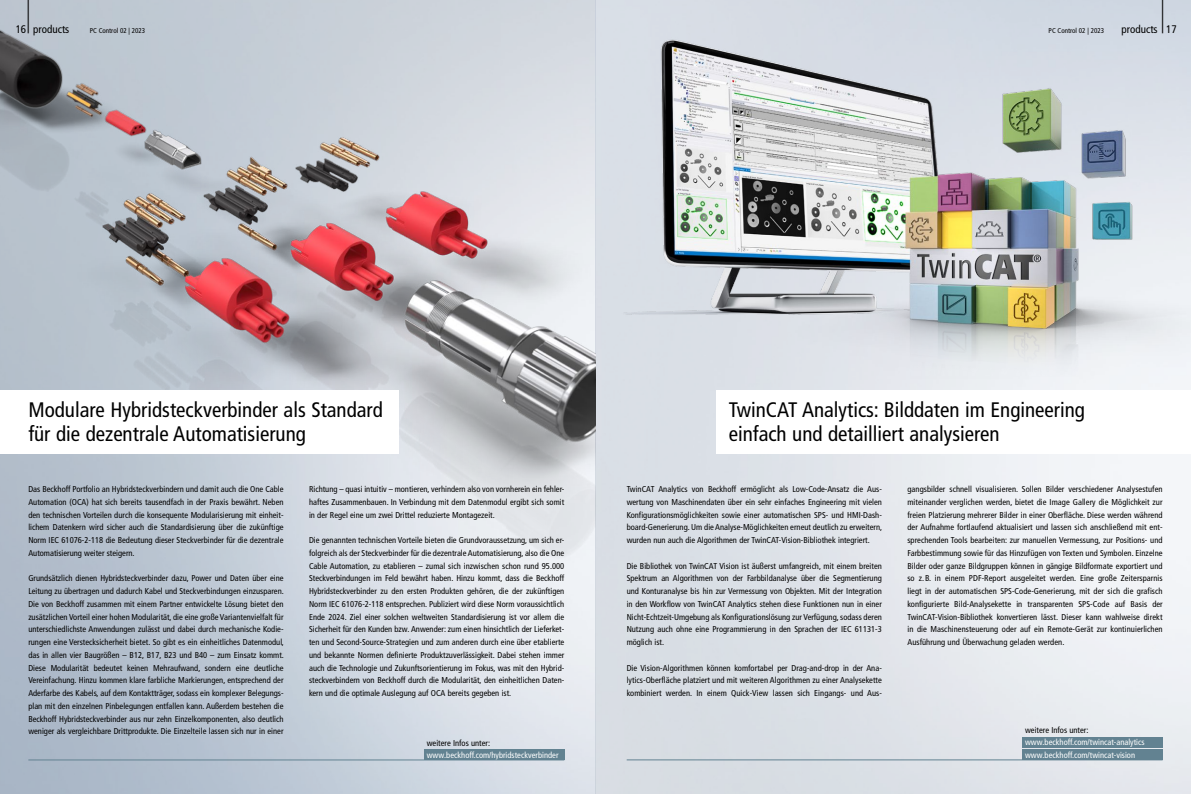
<style>
.page{position:relative;width:1191px;height:794px;background:#fff}
.page>*{position:absolute;margin:0;border:0;box-sizing:border-box;transform-origin:0 0}
.t1{font:300 condensed 41.2px "Frutiger LT Pro";color:#000;scale:.49 1}
.t2{font:condensed 21px/24px "Frutiger LT Pro";color:#000}
.t3{font:condensed 11px "Frutiger LT Pro";color:#000}
.t4{font:condensed 8.5px/12.8px "Frutiger LT Pro";color:#000;text-align:justify}
.t5{font:condensed 8.5px/12.5px "Frutiger LT Pro";color:#fff}
.t6{font:condensed 7px "Frutiger LT Pro";color:#000}
</style>
<div class="page">
<img style="left:0;top:417px;width:1191px;height:377px">
<img style="left:595px;top:0;width:596px;height:417px">
<div style="left:716px;top:390px;width:475px;height:64px;background:#fff"></div>
<img style="left:0;top:0;width:595px;height:585px">
<div style="left:0;top:390px;width:398px;height:64px;background:#fff"></div>
<div style="left:424px;top:749px;width:140px;height:11px;background:#628291"></div>
<hr style="left:28px;top:759px;width:536px;height:1px;background:#628291">
<hr style="left:626px;top:759px;width:536px;height:1px;background:#628291">
<div style="left:1022px;top:736px;width:140px;height:11px;background:#628291"></div>
<div style="left:1022px;top:749px;width:140px;height:11px;background:#628291"></div>
<h1 class="t1" style="left:26px;top:-15px;width:11px">|</h1>
<h1 class="t1" style="left:1160px;top:-15px;width:11px">|</h1>
<p class="t3" style="left:16px;top:22px;width:12px">16</p>
<p class="t6" style="left:1048px;top:26px;width:57px">PC Control 02 | 2023</p>
<p class="t3" style="left:1121px;top:22px;width:38px">products</p>
<p class="t3" style="left:33px;top:22px;width:38px">products</p>
<p class="t6" style="left:90px;top:26px;width:57px">PC Control 02 | 2023</p>
<p class="t3" style="left:1166px;top:22px;width:12px">17</p>
<h2 class="t2" style="left:28px;top:398px;width:356px">Modulare Hybridsteckverbinder als Standard für die dezentrale Automatisierung</h2>
<p class="t4" style="left:28px;top:483px;width:257px">Das Beckhoff Portfolio an Hybridsteckverbindern und damit auch die One Cable Automation (OCA) hat sich bereits tausendfach in der Praxis bewährt. Neben den technischen Vorteilen durch die konsequente Modularisierung mit einheit&shy;lichem Datenkern wird sicher auch die Standardisierung über die zukünftige Norm IEC 61076-2-118 die Bedeutung dieser Steckverbinder für die dezentrale Automatisierung weiter steigern.</p>
<p class="t4" style="left:28px;top:572px;width:257px">Grundsätzlich dienen Hybridsteckverbinder dazu, Power und Daten über eine Leitung zu übertragen und dadurch Kabel und Steckverbindungen einzusparen.<br>Die von Beckhoff zusammen mit einem Partner entwickelte Lösung bietet den zusätzlichen Vorteil einer hohen Modularität, die eine große Variantenvielfalt für unterschiedlichste Anwendungen zulässt und dabei durch mechanische Kodie&shy;rungen eine Verstecksicherheit bietet. So gibt es ein einheitliches Datenmodul, das in allen vier Baugrößen – B12, B17, B23 und B40 – zum Einsatz kommt.<br>Diese Modularität bedeutet keinen Mehraufwand, sondern eine deutliche Vereinfachung. Hinzu kommen klare farbliche Markierungen, entsprechend der Aderfarbe des Kabels, auf dem Kontaktträger, sodass ein komplexer Belegungs&shy;plan mit den einzelnen Pinbelegungen entfallen kann. Außerdem bestehen die Beckhoff Hybridsteckverbinder aus nur zehn Einzelkomponenten, also deutlich weniger als vergleichbare Drittprodukte. Die Einzelteile lassen sich nur in einer</p>
<p class="t4" style="left:309px;top:483px;width:257px">Richtung – quasi intuitiv – montieren, verhindern also von vornherein ein fehler&shy;haftes Zusammenbauen. In Verbindung mit dem Datenmodul ergibt sich somit in der Regel eine um zwei Drittel reduzierte Montagezeit.</p>
<p class="t4" style="left:309px;top:534px;width:257px">Die genannten technischen Vorteile bieten die Grundvoraussetzung, um sich er&shy;folgreich als der Steckverbinder für die dezentrale Automatisierung, also die One Cable Automation, zu etablieren – zumal sich inzwischen schon rund 95.000<br>Steckverbindungen im Feld bewährt haben. Hinzu kommt, dass die Beckhoff Hybridsteckverbinder zu den ersten Produkten gehören, die der zukünftigen Norm IEC 61076-2-118 entsprechen. Publiziert wird diese Norm voraussichtlich Ende 2024. Ziel einer solchen weltweiten Standardisierung ist vor allem die Sicherheit für den Kunden bzw. Anwender: zum einen hinsichtlich der Lieferket&shy;ten und Second-Source-Strategien und zum anderen durch eine über etablierte und bekannte Normen definierte Produktzuverlässigkeit. Dabei stehen immer auch die Technologie und Zukunftsorientierung im Fokus, was mit den Hybrid&shy;steckverbindern von Beckhoff durch die Modularität, den einheitlichen Daten&shy;kern und die optimale Auslegung auf OCA bereits gegeben ist.</p>
<p class="t4" style="left:427px;top:736px;width:65px">weitere Infos unter:</p>
<p class="t5" style="left:427px;top:748px;width:133px">www.beckhoff.com/hybridsteckverbinder</p>
<h2 class="t2" style="left:729px;top:398px;width:358px">TwinCAT Analytics: Bilddaten im Engineering einfach und detailliert analysieren</h2>
<p class="t4" style="left:626px;top:483px;width:257px">TwinCAT Analytics von Beckhoff ermöglicht als Low-Code-Ansatz die Aus&shy;wertung von Maschinendaten über ein sehr einfaches Engineering mit vielen Konfigurationsmöglichkeiten sowie einer automatischen SPS- und HMI-Dash&shy;board-Generierung. Um die Analyse-Möglichkeiten erneut deutlich zu erweitern, wurden nun auch die Algorithmen der TwinCAT-Vision-Bibliothek integriert.</p>
<p class="t4" style="left:626px;top:559px;width:257px">Die Bibliothek von TwinCAT Vision ist äußerst umfangreich, mit einem breiten Spektrum an Algorithmen von der Farbbildanalyse über die Segmentierung und Konturanalyse bis hin zur Vermessung von Objekten. Mit der Integration in den Workflow von TwinCAT Analytics stehen diese Funktionen nun in einer Nicht-Echtzeit-Umgebung als Konfigurationslösung zur Verfügung, sodass deren Nutzung auch ohne eine Programmierung in den Sprachen der IEC 61131-3 möglich ist.</p>
<p class="t4" style="left:626px;top:661px;width:257px">Die Vision-Algorithmen können komfortabel per Drag-and-drop in der Ana&shy;lytics-Oberfläche platziert und mit weiteren Algorithmen zu einer Analysekette kombiniert werden. In einem Quick-View lassen sich Eingangs- und Aus-</p>
<p class="t4" style="left:907px;top:483px;width:257px">gangsbilder schnell visualisieren. Sollen Bilder verschiedener Analysestufen miteinander verglichen werden, bietet die Image Gallery die Möglichkeit zur freien Platzierung mehrerer Bilder in einer Oberfläche. Diese werden während der Aufnahme fortlaufend aktualisiert und lassen sich anschließend mit ent&shy;sprechenden Tools bearbeiten: zur manuellen Vermessung, zur Positions- und Farbbestimmung sowie für das Hinzufügen von Texten und Symbolen. Einzelne Bilder oder ganze Bildgruppen können in gängige Bildformate exportiert und so z.B. in einem PDF-Report ausgeleitet werden. Eine große Zeitersparnis liegt in der automatischen SPS-Code-Generierung, mit der sich die grafisch konfigurierte Bild-Analysekette in transparenten SPS-Code auf Basis der TwinCAT-Vision-Bibliothek konvertieren lässt. Dieser kann wahlweise direkt in die Maschinensteuerung oder auf ein Remote-Gerät zur kontinuierlichen Ausführung und Überwachung geladen werden.</p>
<p class="t4" style="left:1025px;top:723px;width:65px">weitere Infos unter:</p>
<p class="t5" style="left:1025px;top:736px;width:121px">www.beckhoff.com/twincat-analytics www.beckhoff.com/twincat-vision</p>
</div>
